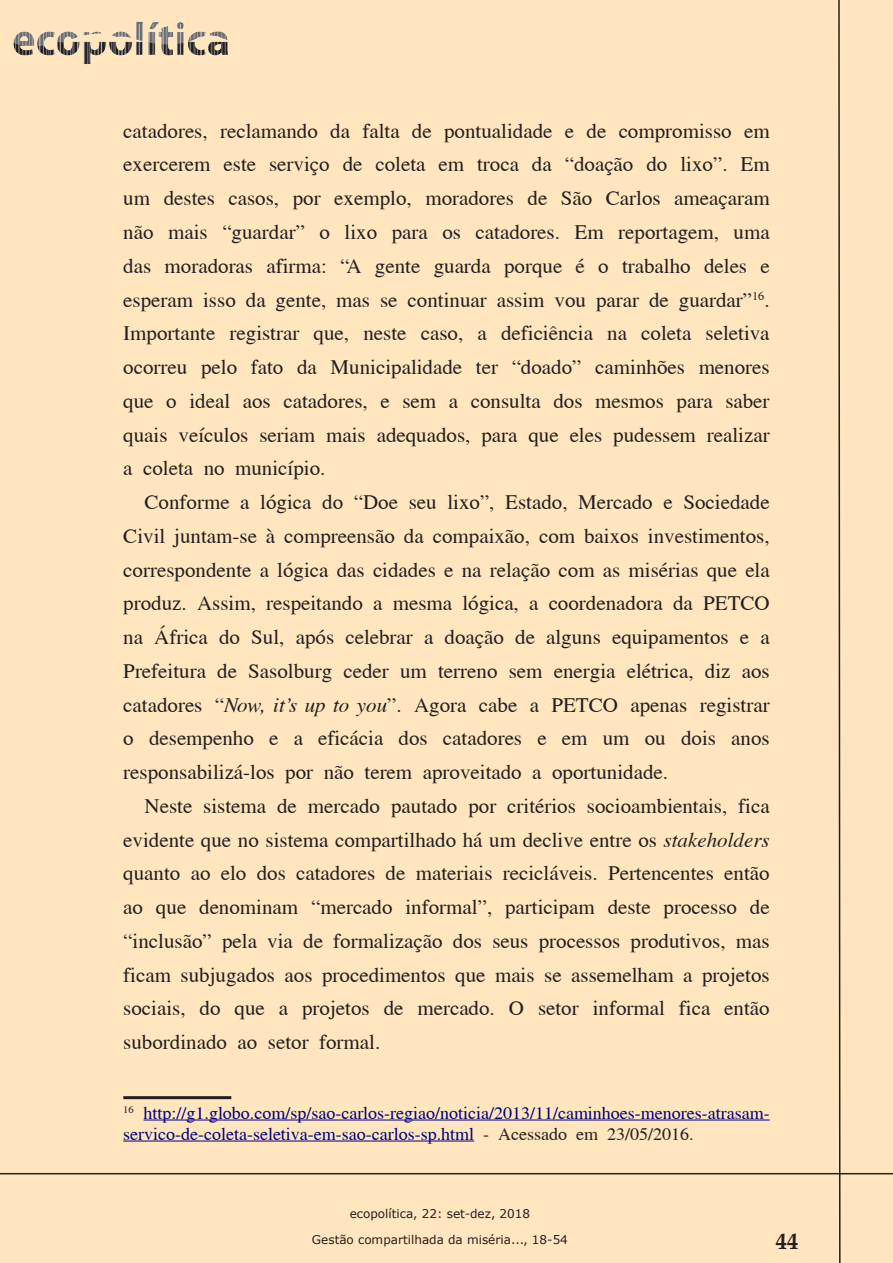
<style>
.page{position:relative;width:893px;height:1263px;background:#fff}
.page>*{position:absolute;margin:0;border:0;box-sizing:border-box;transform-origin:0 0}
.t1{font:700 22.5px "Book Antiqua";color:#231f20}
._2__corpo{font:21px/33.8px "Cardiff";color:#231f20;text-align:justify}
._3__corpo_nota{font:18px/21px "Cardiff";color:#000080}
.t2{font:12px/25.7px "Verdana";color:#231f20;text-align:center}
.s1{font-style:italic}
.s2{color:#231f20}
</style>
<div class="page">
<img style="left:12px;top:17px;width:219px;height:51px">
<hr style="left:0;top:1173px;width:893px;height:1px;background:#231f20">
<svg style="left:837px;top:0;width:4px;height:1263px"></svg>
<hr style="left:123px;top:1096px;width:108px;height:3px;background:#231f20">
<hr style="left:144px;top:1119px;width:626px;height:1px;background:#000080">
<hr style="left:123px;top:1140px;width:351px;height:1px;background:#000080">
<p class="_2__corpo" style="left:123px;top:114px;width:648px">catadores, reclamando da falta de pontualidade e de compromisso em exercerem este serviço de coleta em troca da “doação do lixo”. Em um destes casos, por exemplo, moradores de São Carlos ameaçaram não mais “guardar” o lixo para os catadores. Em reportagem, uma das moradoras afirma: “A gente guarda porque é o trabalho deles e esperam isso da gente, mas se continuar assim vou parar de guardar”<sup>16</sup>.<br>Importante registrar que, neste caso, a deficiência na coleta seletiva ocorreu pelo fato da Municipalidade ter “doado” caminhões menores que o ideal aos catadores, e sem a consulta dos mesmos para saber quais veículos seriam mais adequados, para que eles pudessem realizar a coleta no município.</p>
<p class="_2__corpo" style="left:123px;top:485px;width:648px;text-indent:21px">Conforme a lógica do “Doe seu lixo”, Estado, Mercado e Sociedade Civil juntam-se à compreensão da compaixão, com baixos investimentos, correspondente a lógica das cidades e na relação com as misérias que ela produz. Assim, respeitando a mesma lógica, a coordenadora da PETCO na África do Sul, após celebrar a doação de alguns equipamentos e a Prefeitura de Sasolburg ceder um terreno sem energia elétrica, diz aos catadores “<span class="s1">Now, it's up to you</span>”. Agora cabe a PETCO apenas registrar o desempenho e a eficácia dos catadores e em um ou dois anos responsabilizá-los por não terem aproveitado a oportunidade.</p>
<p class="_2__corpo" style="left:123px;top:789px;width:648px;text-indent:21px">Neste sistema de mercado pautado por critérios socioambientais, fica evidente que no sistema compartilhado há um declive entre os <span class="s1">stakeholders </span>quanto ao elo dos catadores de materiais recicláveis. Pertencentes então ao que denominam “mercado informal”, participam deste processo de “inclusão” pela via de formalização dos seus processos produtivos, mas ficam subjugados aos procedimentos que mais se assemelham a projetos sociais, do que a projetos de mercado. O setor informal fica então subordinado ao setor formal.</p>
<p class="_3__corpo_nota" style="left:123px;top:1102px;width:648px"><sup>16</sup> http://g1.globo.com/sp/sao-carlos-regiao/noticia/2013/11/caminhoes-menores-atrasam&shy;servico-de-coleta-seletiva-em-sao-carlos-sp.html <span class="s2">- Acessado em 23/05/2016.</span></p>
<p class="t2" style="left:312px;top:1201px;width:257px">ecopolítica, 22: set-dez, 2018<br>Gestão compartilhada da miséria..., 18-54</p>
<p class="t1" style="left:776px;top:1226px;width:24px">44</p>
</div>
